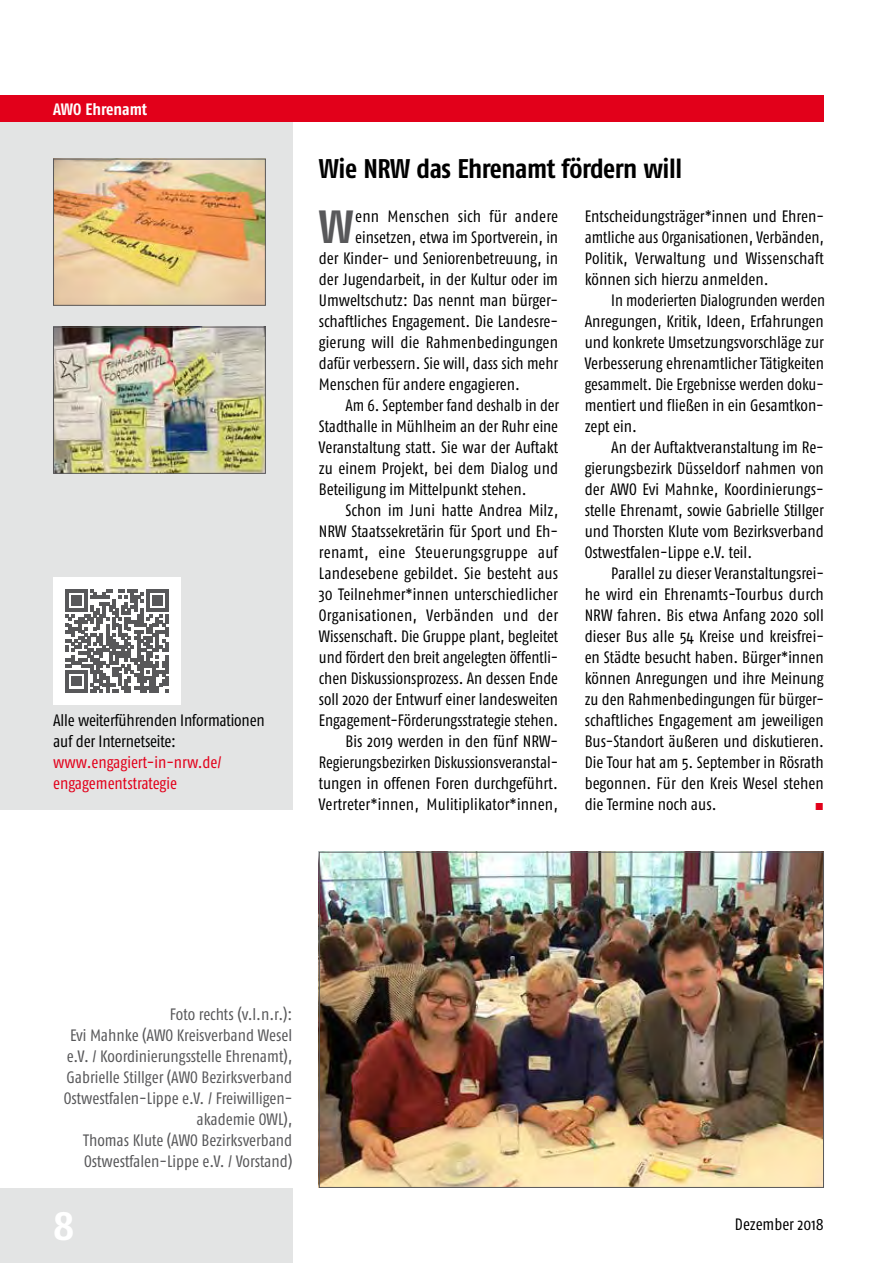
<style>
.page{position:relative;width:893px;height:1263px;background:#fff}
.page>*{position:absolute;margin:0;border:0;box-sizing:border-box;transform-origin:0 0}
.t1{font:700 46.5px "Fago Co";color:#58585a}
.t2{font:700 42px "Fago Co";color:#fff}
.t3{font:700 27px "Fago Co";letter-spacing:-.02em;color:#000}
.t4{font:16.5px/21px "Fago Co";color:#000;text-align:justify}
.t5{font:16.5px/21px "Fago Co";color:#000;text-align:justify;scale:.96 1}
.t6{font:16.5px/21px "Fago Co";color:#58585a;text-align:right}
.t7{font:16.5px "Fago Co";letter-spacing:.02em;color:#000}
.t8{font:16.5px/21px "Fago Co";color:#e2001a}
.t9{font:700 16.5px "Fago Co";letter-spacing:-.005em;color:#fff}
</style>
<div class="page">
<div style="left:0;top:1188px;width:292px;height:75px;background:#e3e4e4"></div>
<div style="left:0;top:117px;width:292px;height:693px;background:#e3e4e4"></div>
<img style="left:321px;top:854px;width:501px;height:332px">
<img style="left:55px;top:161px;width:209px;height:143px">
<div style="left:53px;top:159px;width:213px;height:147px;border:1px solid #58585a"></div>
<img style="left:55px;top:329px;width:209px;height:143px">
<div style="left:53px;top:327px;width:213px;height:147px;border:1px solid #58585a"></div>
<div style="left:0;top:96px;width:824px;height:26px;background:#e2001a"></div>
<div style="left:53px;top:577px;width:128px;height:128px;background:#fff"></div>
<svg style="left:66px;top:590px;width:102px;height:102px"></svg>
<p class="t9" style="left:53px;top:99px;width:96px">AWO Ehrenamt</p>
<p class="t4" style="left:53px;top:709px;width:213px">Alle weiterführenden Informationen auf der Internetseite:</p>
<p class="t8" style="left:53px;top:751px;width:170px">www.engagiert-in-nrw.de/ engagementstrategie</p>
<h3 class="t3" style="left:319px;top:153px;width:365px">Wie NRW das Ehrenamt fördern will</h3>
<p class="t4" style="left:585px;top:205px;width:241px">Entscheidungsträger*innen und Ehren&shy;amtliche aus Organisationen, Verbänden, Politik, Verwaltung und Wissenschaft können sich hierzu anmelden.</p>
<p class="t5" style="left:585px;top:289px;width:252px;text-indent:27px">In moderierten Dialogrunden werden Anregungen, Kritik, Ideen, Erfahrungen und konkrete Umsetzungsvorschläge zur Verbesserung ehrenamtlicher Tätigkeiten gesammelt. Die Ergebnisse werden doku&shy;mentiert und fließen in ein Gesamtkon&shy;zept ein.</p>
<p class="t4" style="left:585px;top:436px;width:241px;text-indent:27px">An der Auftaktveranstaltung im Re&shy;gierungsbezirk Düsseldorf nahmen von der AWO Evi Mahnke, Koordinierungs&shy;stelle Ehrenamt, sowie Gabrielle Stillger und Thorsten Klute vom Bezirksverband Ostwestfalen-Lippe e.V. teil.</p>
<p class="t4" style="left:585px;top:562px;width:241px;text-indent:27px">Parallel zu dieser Veranstaltungsrei&shy;he wird ein Ehrenamts-Tourbus durch NRW fahren. Bis etwa Anfang 2020 soll dieser Bus alle 54 Kreise und kreisfrei&shy;en Städte besucht haben. Bürger*innen können Anregungen und ihre Meinung zu den Rahmenbedingungen für bürger&shy;schaftliches Engagement am jeweiligen Bus-Standort äußeren und diskutieren.<br>Die Tour hat am 5. September in Rösrath begonnen. Für den Kreis Wesel stehen die Termine noch aus.</p>
<h1 class="t1" style="left:319px;top:199px;width:36px">W</h1>
<p class="t4" style="left:355px;top:205px;width:204px">enn Menschen sich für andere</p>
<p class="t4" style="left:355px;top:226px;width:204px">einsetzen, etwa im Sportverein, in</p>
<p class="t4" style="left:319px;top:247px;width:241px">der Kinder- und Seniorenbetreuung, in</p>
<p class="t4" style="left:319px;top:268px;width:241px">der Jugendarbeit, in der Kultur oder im</p>
<p class="t4" style="left:319px;top:289px;width:241px">Umweltschutz: Das nennt man bürger-</p>
<p class="t4" style="left:319px;top:310px;width:241px">schaftliches Engagement. Die Landesre-</p>
<p class="t4" style="left:319px;top:331px;width:241px">gierung will die Rahmenbedingungen</p>
<p class="t4" style="left:319px;top:352px;width:241px">dafür verbessern. Sie will, dass sich mehr</p>
<p class="t4" style="left:319px;top:373px;width:203px">Menschen für andere engagieren.</p>
<p class="t4" style="left:345px;top:394px;width:215px">Am 6. September fand deshalb in der</p>
<p class="t4" style="left:319px;top:415px;width:241px">Stadthalle in Mühlheim an der Ruhr eine</p>
<p class="t4" style="left:319px;top:436px;width:241px">Veranstaltung statt. Sie war der Auftakt</p>
<p class="t4" style="left:319px;top:457px;width:241px">zu einem Projekt, bei dem Dialog und</p>
<p class="t4" style="left:319px;top:478px;width:209px">Beteiligung im Mittelpunkt stehen.</p>
<p class="t4" style="left:345px;top:499px;width:214px">Schon im Juni hatte Andrea Milz,</p>
<p class="t4" style="left:319px;top:520px;width:241px">NRW Staatssekretärin für Sport und Eh-</p>
<p class="t7" style="left:319px;top:543px;width:241px">renamt, eine Steuerungsgruppe auf</p>
<p class="t4" style="left:319px;top:562px;width:241px">Landesebene gebildet. Sie besteht aus</p>
<p class="t4" style="left:319px;top:583px;width:241px">30 Teilnehmer*innen unterschiedlicher</p>
<p class="t7" style="left:319px;top:606px;width:241px">Organisationen, Verbänden und der</p>
<p class="t4" style="left:319px;top:625px;width:241px">Wissenschaft. Die Gruppe plant, begleitet</p>
<p class="t5" style="left:319px;top:646px;width:251px">und fördert den breit angelegten öffentli-</p>
<p class="t4" style="left:319px;top:667px;width:241px">chen Diskussionsprozess. An dessen Ende</p>
<p class="t4" style="left:319px;top:688px;width:241px">soll 2020 der Entwurf einer landesweiten</p>
<p class="t4" style="left:319px;top:709px;width:241px">Engagement-Förderungsstrategie stehen.</p>
<p class="t4" style="left:345px;top:730px;width:214px">Bis 2019 werden in den fünf NRW-</p>
<p class="t4" style="left:319px;top:751px;width:241px">Regierungsbezirken Diskussionsveranstal-</p>
<p class="t4" style="left:319px;top:772px;width:241px">tungen in offenen Foren durchgeführt.</p>
<p class="t4" style="left:319px;top:793px;width:241px">Vertreter*innen, Mulitiplikator*innen,</p>
<p class="t6" style="left:64px;top:1003px;width:230px">Foto rechts (v.l.n.r.):<br>Evi Mahnke (AWO Kreisverband Wesel e.V. / Koordinierungsstelle Ehrenamt), Gabrielle Stillger (AWO Bezirksverband Ostwestfalen-Lippe e.V. / Freiwilligen&shy;akademie OWL),<br>Thomas Klute (AWO Bezirksverband Ostwestfalen-Lippe e.V. / Vorstand)</p>
<h2 class="t2" style="left:53px;top:1201px;width:23px">8</h2>
<p class="t4" style="left:735px;top:1213px;width:90px">Dezember 2018</p>
</div>
